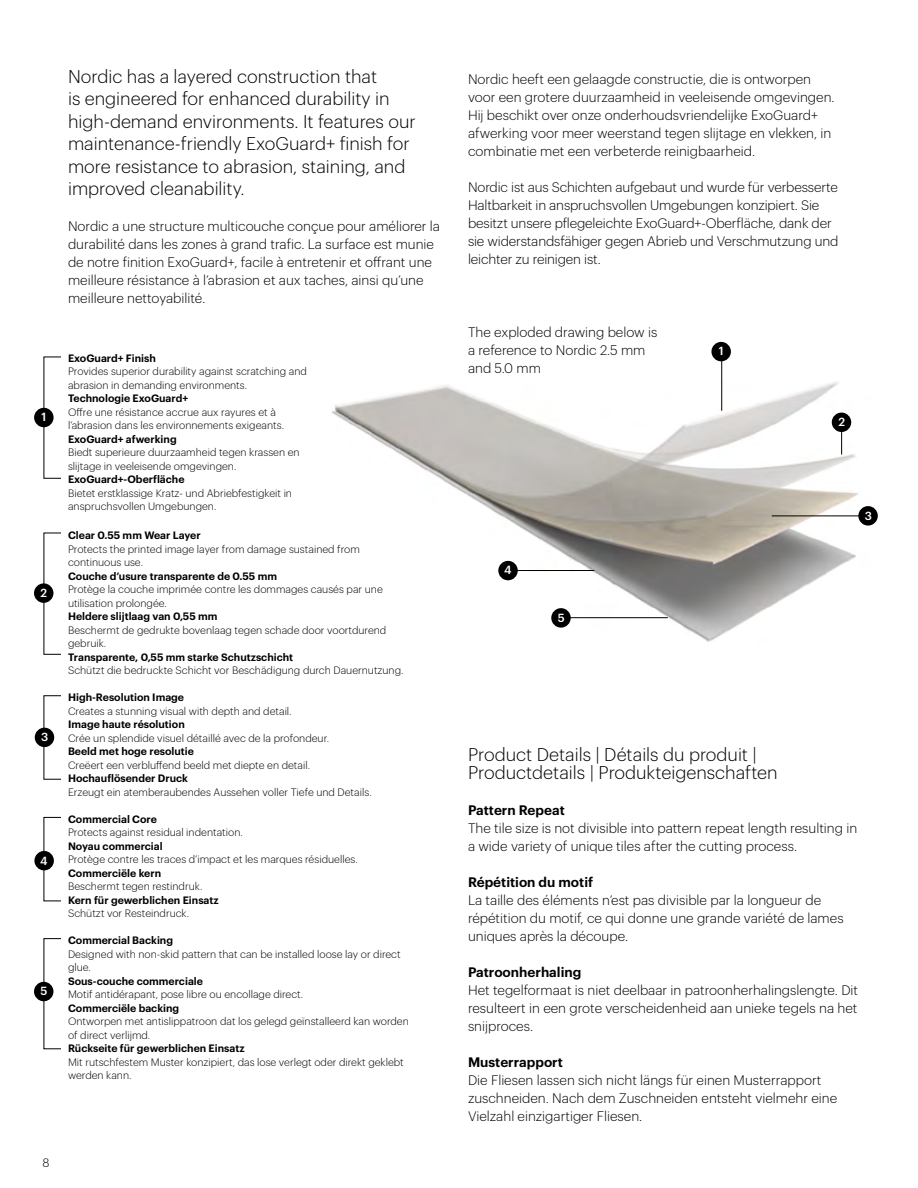
<style>
.page{position:relative;width:918px;height:1188px;background:#fff}
.page>*{position:absolute;margin:0;border:0;box-sizing:border-box;transform-origin:0 0}
.t1{font:300 18px/22.5px "Graphik";color:#000}
.t2{font:300 13.5px/18px "Graphik";color:#000}
.t3{font:600 13.5px "Graphik";color:#000}
.t4{font:300 12px "Graphik";color:#000}
.t5{font:500 11.55px "Graphik Alt";color:#fff}
.t6{font:300 10.5px/13.5px "Graphik";color:#000}
.t7{font:600 10.5px "Graphik";color:#000}
</style>
<div class="page">
<img style="left:331px;top:381px;width:534px;height:261px">
<hr style="left:772px;top:516px;width:95px;height:1px;background:#000">
<div style="left:858px;top:506px;width:20px;height:20px;background:#000;border-radius:50%"></div>
<hr style="left:721px;top:349px;width:1px;height:62px;background:#000">
<div style="left:711px;top:342px;width:20px;height:19px;background:#000;border-radius:50%"></div>
<hr style="left:569px;top:617px;width:99px;height:1px;background:#000">
<div style="left:551px;top:608px;width:20px;height:20px;background:#000;border-radius:50%"></div>
<hr style="left:515px;top:570px;width:79px;height:1px;background:#000">
<div style="left:498px;top:561px;width:20px;height:19px;background:#000;border-radius:50%"></div>
<hr style="left:841px;top:424px;width:1px;height:31px;background:#000">
<div style="left:832px;top:413px;width:19px;height:19px;background:#000;border-radius:50%"></div>
<div style="left:34px;top:408px;width:20px;height:19px;background:#000;border-radius:50%"></div>
<div style="left:34px;top:583px;width:19px;height:20px;background:#000;border-radius:50%"></div>
<div style="left:35px;top:728px;width:19px;height:19px;background:#000;border-radius:50%"></div>
<div style="left:34px;top:851px;width:20px;height:19px;background:#000;border-radius:50%"></div>
<div style="left:34px;top:982px;width:19px;height:19px;background:#000;border-radius:50%"></div>
<p class="t5" style="left:41px;top:408px;width:6px">1</p>
<p class="t5" style="left:41px;top:584px;width:8px">2</p>
<p class="t5" style="left:41px;top:728px;width:9px">3</p>
<p class="t5" style="left:40px;top:852px;width:9px">4</p>
<p class="t5" style="left:40px;top:982px;width:8px">5</p>
<p class="t1" style="left:68px;top:64px;width:349px">Nordic has a layered construction that<br>is engineered for enhanced durability in high-demand environments. It features our maintenance-friendly ExoGuard+ finish for more resistance to abrasion, staining, and improved cleanability.</p>
<p class="t2" style="left:68px;top:216px;width:374px">Nordic a une structure multicouche conçue pour améliorer la durabilité dans les zones à grand trafic. La surface est munie de notre finition ExoGuard+, facile à entretenir et offrant une meilleure résistance à l’abrasion et aux taches, ainsi qu’une meilleure nettoyabilité.</p>
<p class="t7" style="left:68px;top:350px;width:89px">ExoGuard+ Finish</p>
<p class="t6" style="left:68px;top:364px;width:240px">Provides superior durability against scratching and abrasion in demanding environments.</p>
<p class="t7" style="left:68px;top:391px;width:122px">Technologie ExoGuard+</p>
<p class="t6" style="left:68px;top:404px;width:218px">Offre une résistance accrue aux rayures et à l’abrasion dans les environnements exigeants.</p>
<p class="t7" style="left:68px;top:431px;width:110px">ExoGuard+ afwerking</p>
<p class="t6" style="left:68px;top:445px;width:233px">Biedt superieure duurzaamheid tegen krassen en slijtage in veeleisende omgevingen.</p>
<p class="t7" style="left:68px;top:472px;width:118px">ExoGuard+-Oberfläche</p>
<p class="t6" style="left:68px;top:485px;width:226px">Bietet erstklassige Kratz- und Abriebfestigkeit in anspruchsvollen Umgebungen.</p>
<p class="t7" style="left:68px;top:527px;width:134px">Clear 0.55 mm Wear Layer</p>
<p class="t6" style="left:68px;top:541px;width:293px">Protects the printed image layer from damage sustained from continuous use.</p>
<p class="t7" style="left:68px;top:568px;width:211px">Couche d’usure transparente de 0.55 mm</p>
<p class="t6" style="left:68px;top:582px;width:316px">Protège la couche imprimée contre les dommages causés par une utilisation prolongée.</p>
<p class="t7" style="left:68px;top:608px;width:151px">Heldere slijtlaag van 0,55 mm</p>
<p class="t6" style="left:68px;top:622px;width:320px">Beschermt de gedrukte bovenlaag tegen schade door voortdurend gebruik.</p>
<p class="t7" style="left:68px;top:649px;width:227px">Transparente, 0,55 mm starke Schutzschicht</p>
<p class="t6" style="left:68px;top:663px;width:337px">Schützt die bedruckte Schicht vor Beschädigung durch Dauernutzung.</p>
<p class="t7" style="left:68px;top:689px;width:118px">High-Resolution Image</p>
<p class="t6" style="left:68px;top:703px;width:225px">Creates a stunning visual with depth and detail.</p>
<p class="t7" style="left:68px;top:716px;width:118px">Image haute résolution</p>
<p class="t6" style="left:68px;top:730px;width:263px">Crée un splendide visuel détaillé avec de la profondeur.</p>
<p class="t7" style="left:68px;top:743px;width:128px">Beeld met hoge resolutie</p>
<p class="t6" style="left:68px;top:757px;width:244px">Creëert een verbluffend beeld met diepte en detail.</p>
<p class="t7" style="left:68px;top:770px;width:122px">Hochauflösender Druck</p>
<p class="t6" style="left:68px;top:784px;width:305px">Erzeugt ein atemberaubendes Aussehen voller Tiefe und Details.</p>
<p class="t7" style="left:68px;top:811px;width:90px">Commercial Core</p>
<p class="t6" style="left:68px;top:825px;width:176px">Protects against residual indentation.</p>
<p class="t7" style="left:68px;top:838px;width:96px">Noyau commercial</p>
<p class="t6" style="left:68px;top:852px;width:291px">Protège contre les traces d’impact et les marques résiduelles.</p>
<p class="t7" style="left:68px;top:865px;width:95px">Commerciële kern</p>
<p class="t6" style="left:68px;top:879px;width:136px">Beschermt tegen restindruk.</p>
<p class="t7" style="left:68px;top:892px;width:152px">Kern für gewerblichen Einsatz</p>
<p class="t6" style="left:68px;top:906px;width:123px">Schützt vor Resteindruck.</p>
<p class="t7" style="left:68px;top:932px;width:107px">Commercial Backing</p>
<p class="t6" style="left:68px;top:946px;width:334px">Designed with non-skid pattern that can be installed loose lay or direct glue.</p>
<p class="t7" style="left:68px;top:973px;width:137px">Sous-couche commerciale</p>
<p class="t6" style="left:68px;top:987px;width:237px">Motif antidérapant, pose libre ou encollage direct.</p>
<p class="t7" style="left:68px;top:1000px;width:113px">Commerciële backing</p>
<p class="t6" style="left:68px;top:1014px;width:342px">Ontworpen met antislippatroon dat los gelegd geïnstalleerd kan worden of direct verlijmd.</p>
<p class="t7" style="left:68px;top:1040px;width:178px">Rückseite für gewerblichen Einsatz</p>
<p class="t6" style="left:68px;top:1054px;width:337px">Mit rutschfestem Muster konzipiert, das lose verlegt oder direkt geklebt werden kann.</p>
<p class="t4" style="left:43px;top:1154px;width:8px">8</p>
<p class="t2" style="left:468px;top:69px;width:368px">Nordic heeft een gelaagde constructie, die is ontworpen voor een grotere duurzaamheid in veeleisende omgevingen.<br>Hij beschikt over onze onderhoudsvriendelijke ExoGuard+ afwerking voor meer weerstand tegen slijtage en vlekken, in combinatie met een verbeterde reinigbaarheid.</p>
<p class="t2" style="left:468px;top:177px;width:372px">Nordic ist aus Schichten aufgebaut und wurde für verbesserte Haltbarkeit in anspruchsvollen Umgebungen konzipiert. Sie besitzt unsere pflegeleichte ExoGuard+-Oberfläche, dank der sie widerstandsfähiger gegen Abrieb und Verschmutzung und leichter zu reinigen ist.</p>
<p class="t2" style="left:468px;top:323px;width:191px">The exploded drawing below is a reference to Nordic 2.5 mm and 5.0 mm</p>
<p class="t5" style="left:719px;top:342px;width:6px">1</p>
<p class="t5" style="left:504px;top:561px;width:9px">4</p>
<p class="t5" style="left:558px;top:609px;width:8px">5</p>
<p class="t5" style="left:838px;top:413px;width:8px">2</p>
<p class="t5" style="left:865px;top:507px;width:9px">3</p>
<p class="t1" style="left:468px;top:744px;width:311px;line-height:18px">Product Details | Détails du produit |<br>Productdetails | Produkteigenschaften</p>
<p class="t3" style="left:468px;top:799px;width:98px">Pattern Repeat</p>
<p class="t2" style="left:468px;top:818px;width:391px">The tile size is not divisible into pattern repeat length resulting in a wide variety of unique tiles after the cutting process.</p>
<p class="t3" style="left:468px;top:871px;width:127px">Répétition du motif</p>
<p class="t2" style="left:468px;top:890px;width:377px">La taille des éléments n’est pas divisible par la longueur de répétition du motif, ce qui donne une grande variété de lames uniques après la découpe.</p>
<p class="t3" style="left:468px;top:961px;width:115px">Patroonherhaling</p>
<p class="t2" style="left:468px;top:980px;width:392px;text-align:justify">Het tegelformaat is niet deelbaar in patroonherhalingslengte. Dit resulteert in een grote verscheidenheid aan unieke tegels na het snijproces.</p>
<p class="t3" style="left:468px;top:1051px;width:96px">Musterrapport</p>
<p class="t2" style="left:468px;top:1070px;width:371px">Die Fliesen lassen sich nicht längs für einen Musterrapport zuschneiden. Nach dem Zuschneiden entsteht vielmehr eine<br>Vielzahl einzigartiger Fliesen.</p>
</div>
